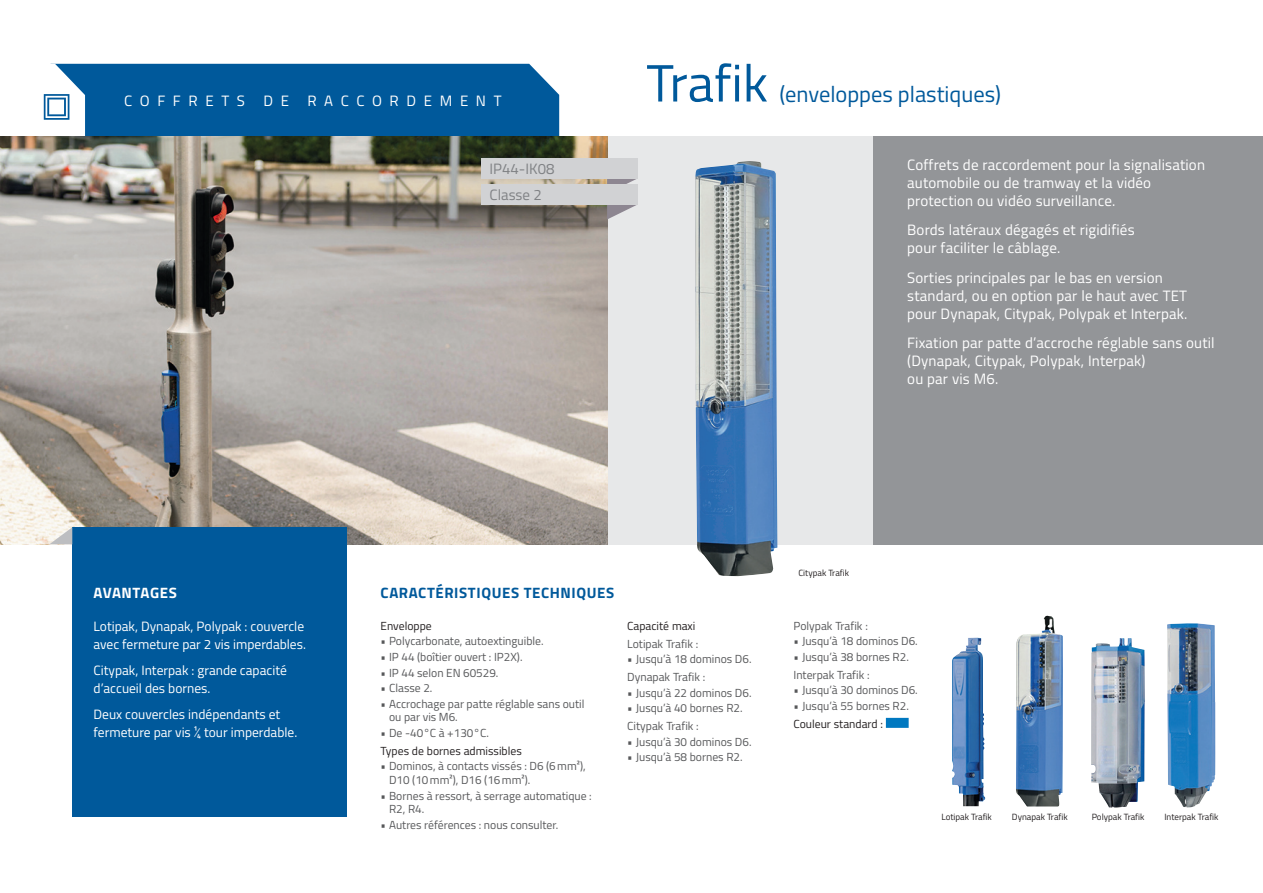
<style>
.page{position:relative;width:1263px;height:893px;background:#fff}
.page>*{position:absolute;margin:0;border:0;box-sizing:border-box;transform-origin:0 0}
.t1{font:52.5px "Titillium Web";color:#00599b}
.t2{font:22.5px "Titillium Web";color:#00599b}
.t3{font:15px/18px "Titillium Web";letter-spacing:.01em;color:#fff}
.t4{font:700 15px "Titillium Web";letter-spacing:.04em;color:#00599b}
.t5{font:15px "Titillium Web";letter-spacing:.51em;color:#fff}
.t6{font:15px/26.1px "Titillium Web";color:#808285}
.t7{font:700 15px "Titillium Web";letter-spacing:.035em;color:#fff}
.t8{font:13.5px/18px "Titillium Web";color:#fff}
.t9{font:11.7px/13.5px "Titillium Web";color:#57585a}
.t10{font:11.7px "Titillium Web";color:#231f20}
.t11{font:9px "Titillium Web";color:#231f20}
</style>
<div class="page">
<svg style="left:43px;top:64px;width:516px;height:72px;background:#1365a2"></svg>
<div style="left:607px;top:136px;width:266px;height:408px;background:#e7e8e9"></div>
<img style="left:0;top:136px;width:607px;height:408px">
<svg style="left:607px;top:205px;width:29px;height:14px"></svg>
<svg style="left:607px;top:179px;width:29px;height:5px"></svg>
<div style="left:481px;top:158px;width:156px;height:21px;background:#d1d2d4"></div>
<div style="left:481px;top:184px;width:156px;height:21px;background:#d1d2d4"></div>
<div style="left:72px;top:527px;width:275px;height:289px;background:#00599b"></div>
<div style="left:887px;top:719px;width:21px;height:8px;background:#0078c0"></div>
<div style="left:886px;top:718px;width:23px;height:10px;border:2px solid #0078c0"></div>
<svg style="left:49px;top:527px;width:23px;height:17px"></svg>
<div style="left:873px;top:136px;width:390px;height:408px;background:#939598"></div>
<img style="left:952px;top:637px;width:33px;height:169px">
<img style="left:1016px;top:616px;width:47px;height:190px">
<img style="left:1091px;top:638px;width:54px;height:170px">
<img style="left:1167px;top:623px;width:48px;height:184px">
<img style="left:695px;top:161px;width:82px;height:415px">
<p class="t5" style="left:124px;top:89px;width:379px">COFFRETS DE RACCORDEMENT</p>
<p class="t6" style="left:489px;top:155px;width:66px">IP44-IK08<br>Classe 2</p>
<h1 class="t1" style="left:646px;top:42px;width:123px">Trafik</h1>
<h2 class="t2" style="left:779px;top:76px;width:223px">(enveloppes plastiques)</h2>
<p class="t3" style="left:907px;top:155px;width:299px">Coffrets de raccordement pour la signalisation automobile ou de tramway et la vidéo protection ou vidéo surveillance.</p>
<p class="t3" style="left:907px;top:221px;width:229px">Bords latéraux dégagés et rigidifiés pour faciliter le câblage.</p>
<p class="t3" style="left:907px;top:268px;width:282px">Sorties principales par le bas en version standard, ou en option par le haut avec TET pour Dynapak, Citypak, Polypak et Interpak.</p>
<p class="t3" style="left:907px;top:334px;width:309px">Fixation par patte d’accroche réglable sans outil (Dynapak, Citypak, Polypak, Interpak)<br>ou par vis M6.</p>
<p class="t7" style="left:94px;top:581px;width:85px">AVANTAGES</p>
<p class="t8" style="left:94px;top:617px;width:214px">Lotipak, Dynapak, Polypak : couvercle avec fermeture par 2 vis imperdables.</p>
<p class="t8" style="left:94px;top:661px;width:195px">Citypak, Interpak : grande capacité d’accueil des bornes.</p>
<p class="t8" style="left:94px;top:705px;width:205px">Deux couvercles indépendants et fermeture par vis ¼ tour imperdable.</p>
<p class="t4" style="left:381px;top:581px;width:235px">CARACTÉRISTIQUES TECHNIQUES</p>
<p class="t10" style="left:381px;top:617px;width:53px">Enveloppe</p>
<p class="t9" style="left:381px;top:634px;width:165px">• Polycarbonate, autoextinguible.</p>
<p class="t9" style="left:381px;top:650px;width:143px">• IP 44 (boîtier ouvert : IP2X).</p>
<p class="t9" style="left:381px;top:666px;width:119px">• IP 44 selon EN 60529.</p>
<p class="t9" style="left:381px;top:681px;width:53px">• Classe 2.</p>
<p class="t9" style="left:389px;top:697px;width:197px;text-indent:-9px">• Accrochage par patte réglable sans outil ou par vis M6.</p>
<p class="t9" style="left:381px;top:726px;width:110px">• De -40°C à +130°C.</p>
<p class="t10" style="left:381px;top:742px;width:143px">Types de bornes admissibles</p>
<p class="t9" style="left:389px;top:759px;width:198px;text-indent:-9px">• Dominos, à contacts vissés : D6 (6mm²),<br>D10 (10mm²), D16 (16mm²).</p>
<p class="t9" style="left:389px;top:788px;width:204px;text-indent:-9px">• Bornes à ressort, à serrage automatique :<br>R2, R4.</p>
<p class="t9" style="left:381px;top:818px;width:179px">• Autres références : nous consulter.</p>
<p class="t10" style="left:627px;top:617px;width:70px">Capacité maxi</p>
<p class="t9" style="left:627px;top:636px;width:73px">Lotipak Trafik :</p>
<p class="t9" style="left:627px;top:650px;width:126px;line-height:17.7px">• Jusqu’à 18 dominos D6.<br>Dynapak Trafik :</p>
<p class="t9" style="left:627px;top:685px;width:126px">• Jusqu’à 22 dominos D6.</p>
<p class="t9" style="left:627px;top:699px;width:117px;line-height:17.7px">• Jusqu’à 40 bornes R2.<br>Citypak Trafik :</p>
<p class="t9" style="left:627px;top:734px;width:126px">• Jusqu’à 30 dominos D6.</p>
<p class="t9" style="left:627px;top:750px;width:117px">• Jusqu’à 58 bornes R2.</p>
<p class="t11" style="left:798px;top:566px;width:52px">Citypak Trafik</p>
<p class="t9" style="left:793px;top:619px;width:76px">Polypak Trafik :</p>
<p class="t9" style="left:793px;top:634px;width:126px">• Jusqu’à 18 dominos D6.</p>
<p class="t9" style="left:793px;top:648px;width:117px;line-height:17.7px">• Jusqu’à 38 bornes R2.<br>Interpak Trafik :</p>
<p class="t9" style="left:793px;top:683px;width:126px">• Jusqu’à 30 dominos D6.</p>
<p class="t9" style="left:793px;top:699px;width:117px">• Jusqu’à 55 bornes R2.</p>
<p class="t10" style="left:793px;top:715px;width:91px">Couleur standard :</p>
<p class="t11" style="left:941px;top:810px;width:52px">Lotipak Trafik</p>
<p class="t11" style="left:1012px;top:810px;width:57px">Dynapak Trafik</p>
<p class="t11" style="left:1092px;top:810px;width:54px">Polypak Trafik</p>
<p class="t11" style="left:1164px;top:810px;width:56px">Interpak Trafik</p>
</div>
